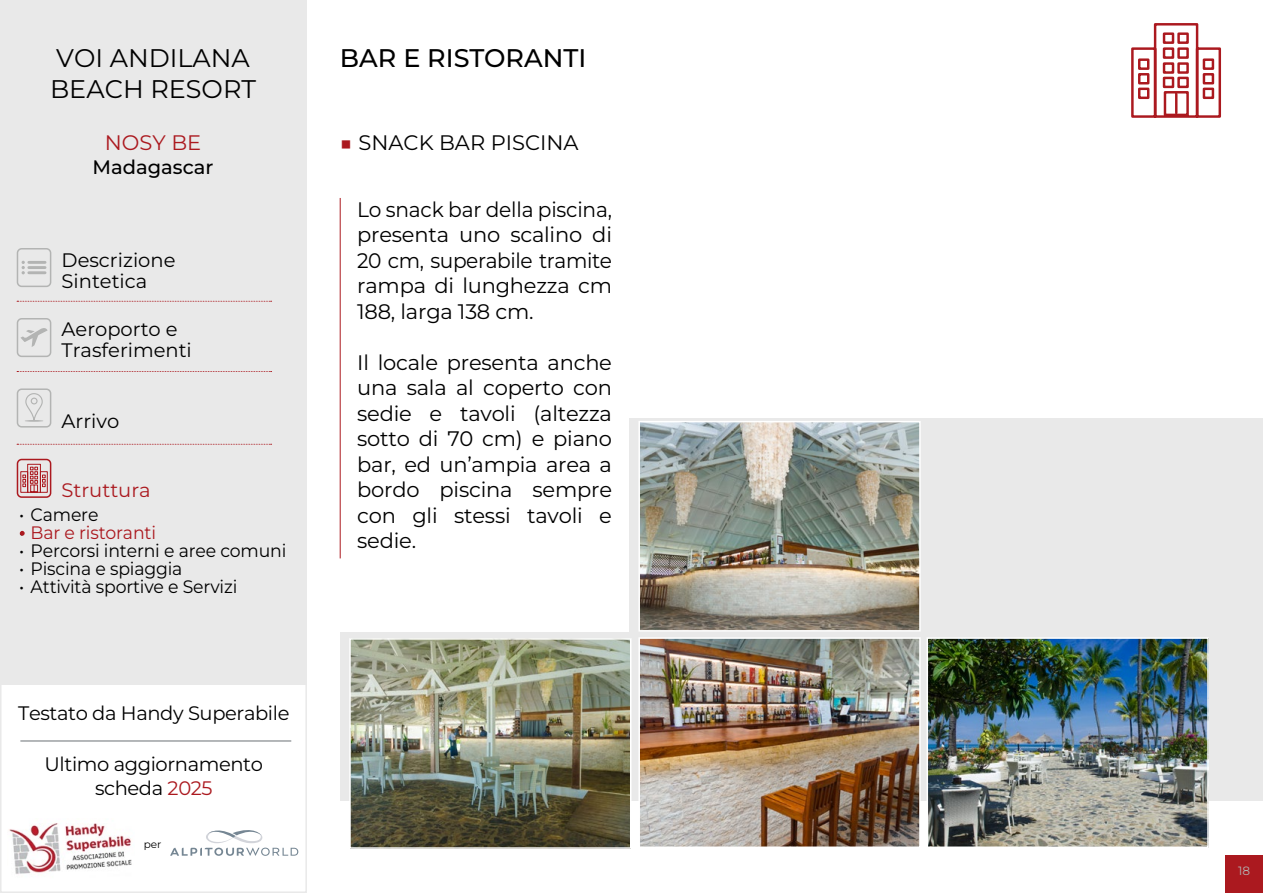
<style>
.page{position:relative;width:1263px;height:893px;background:#fff}
.page>*{position:absolute;margin:0;border:0;box-sizing:border-box;transform-origin:0 0}
.t1{font:100 25.5px/30.6px "Montserrat";color:#000}
.t2{font:500 25.5px "Montserrat";color:#000}
.t3{font:100 21px/25.5px "Montserrat";letter-spacing:-.01em;color:#000;text-align:justify}
.t4{font:100 21px/25.5px "Montserrat";letter-spacing:-.01em;color:#000;text-align:justify;scale:.96 1}
.t5{font:100 21px "Montserrat";color:#ab191f}
.t6{font:100 19.5px/24px "Montserrat";letter-spacing:-.02em;color:#000;text-align:center}
.t7{font:100 19.5px/21px "Montserrat";color:#000}
.t8{font:500 19.5px "Montserrat";color:#000}
.t9{font:100 19.5px "Montserrat";color:#ab191f}
.t10{font:100 18px "Montserrat";letter-spacing:-.01em;color:#000;scale:.96 1}
.t11{font:100 18px "Montserrat";letter-spacing:-.01em;color:#ab191f;scale:.96 1}
.t12{font:100 12px "Montserrat";color:#b3b4b3}
.t13{font:100 10.5px "Montserrat";color:#000}
.s1{color:#000}
.s2{color:#ab191f}
</style>
<div class="page">
<div style="left:1225px;top:855px;width:38px;height:38px;background:#ab191f"></div>
<div style="left:0;top:0;width:306px;height:685px;background:#e9e9e9"></div>
<svg style="left:17px;top:301px;width:255px;height:1px"></svg>
<svg style="left:17px;top:371px;width:255px;height:1px"></svg>
<svg style="left:17px;top:444px;width:255px;height:1px"></svg>
<div style="left:17px;top:248px;width:34px;height:39px;border:2px solid #b3b4b3;border-radius:4px"></div>
<div style="left:17px;top:318px;width:34px;height:39px;border:2px solid #b3b4b3;border-radius:4px"></div>
<div style="left:17px;top:388px;width:34px;height:40px;border:2px solid #b3b4b3;border-radius:4px"></div>
<div style="left:17px;top:459px;width:34px;height:39px;border:2px solid #ab191f;border-radius:4px"></div>
<svg style="left:20px;top:328px;width:28px;height:19px"></svg>
<svg style="left:25px;top:393px;width:19px;height:33px"></svg>
<svg style="left:20px;top:464px;width:28px;height:29px"></svg>
<hr style="left:29px;top:261px;width:16px;height:3px;background:#b3b4b3">
<hr style="left:29px;top:266px;width:16px;height:3px;background:#b3b4b3">
<hr style="left:29px;top:271px;width:16px;height:3px;background:#b3b4b3">
<svg style="left:22px;top:261px;width:3px;height:13px"></svg>
<svg style="left:170px;top:830px;width:128px;height:26px"></svg>
<img style="left:9px;top:823px;width:123px;height:51px">
<svg style="left:20px;top:531px;width:5px;height:5px"></svg>
<hr style="left:20px;top:740px;width:271px;height:2px;background:#9ca0a3">
<svg style="left:1131px;top:23px;width:90px;height:95px"></svg>
<div style="left:340px;top:418px;width:923px;height:383px;background:#e9e9e9"></div>
<img style="left:352px;top:641px;width:276px;height:205px">
<div style="left:349px;top:638px;width:282px;height:211px;border:2px solid #fff"></div>
<img style="left:641px;top:640px;width:277px;height:205px">
<div style="left:638px;top:637px;width:283px;height:211px;border:2px solid #fff"></div>
<img style="left:641px;top:424px;width:277px;height:205px">
<div style="left:638px;top:421px;width:283px;height:211px;border:2px solid #fff"></div>
<img style="left:929px;top:640px;width:277px;height:205px">
<div style="left:926px;top:637px;width:283px;height:211px;border:2px solid #fff"></div>
<div style="left:340px;top:166px;width:289px;height:466px;background:#fff"></div>
<hr style="left:340px;top:198px;width:1px;height:360px;background:#ab191f">
<p class="t1" style="left:50px;top:42px;width:207px">VOI ANDILANA<br>BEACH RESORT</p>
<p class="t5" style="left:105px;top:129px;width:98px">NOSY BE</p>
<p class="t8" style="left:93px;top:153px;width:122px">Madagascar</p>
<p class="t7" style="left:62px;top:249px;width:115px">Descrizione<br>Sintetica</p>
<p class="t7" style="left:62px;top:318px;width:132px">Aeroporto e<br>Trasferimenti</p>
<p class="t6" style="left:62px;top:409px;width:59px">Arrivo</p>
<p class="t9" style="left:62px;top:477px;width:91px">Struttura</p>
<p class="t10" style="left:19px;top:502px;width:84px">• Camere</p>
<p class="t11" style="left:19px;top:520px;width:144px"><span class="s1">•</span> Bar e ristoranti</p>
<p class="t10" style="left:19px;top:538px;width:280px">• Percorsi interni e aree comuni</p>
<p class="t10" style="left:19px;top:556px;width:172px">• Piscina e spiaggia</p>
<p class="t10" style="left:19px;top:574px;width:229px">• Attività sportive e Servizi</p>
<p class="t6" style="left:18px;top:701px;width:273px">Testato da Handy Superabile</p>
<p class="t6" style="left:45px;top:752px;width:220px">Ultimo aggiornamento scheda <span class="s2">2025</span></p>
<p class="t13" style="left:144px;top:837px;width:19px">per</p>
<p class="t2" style="left:340px;top:40px;width:248px">BAR E RISTORANTI</p>
<p class="t3" style="left:340px;top:129px;width:240px"><span class="s2">■</span> SNACK BAR PISCINA</p>
<p class="t4" style="left:357px;top:196px;width:267px">Lo snack bar della piscina, presenta uno scalino di 20 cm, superabile tramite rampa di lunghezza cm 188, larga 138 cm.</p>
<p class="t3" style="left:357px;top:349px;width:256px">Il locale presenta anche una sala al coperto con sedie e tavoli (altezza sotto di 70 cm) e piano bar, ed un’ampia area a bordo piscina sempre con gli stessi tavoli e sedie.</p>
<p class="t12" style="left:1238px;top:863px;width:13px">18</p>
</div>
